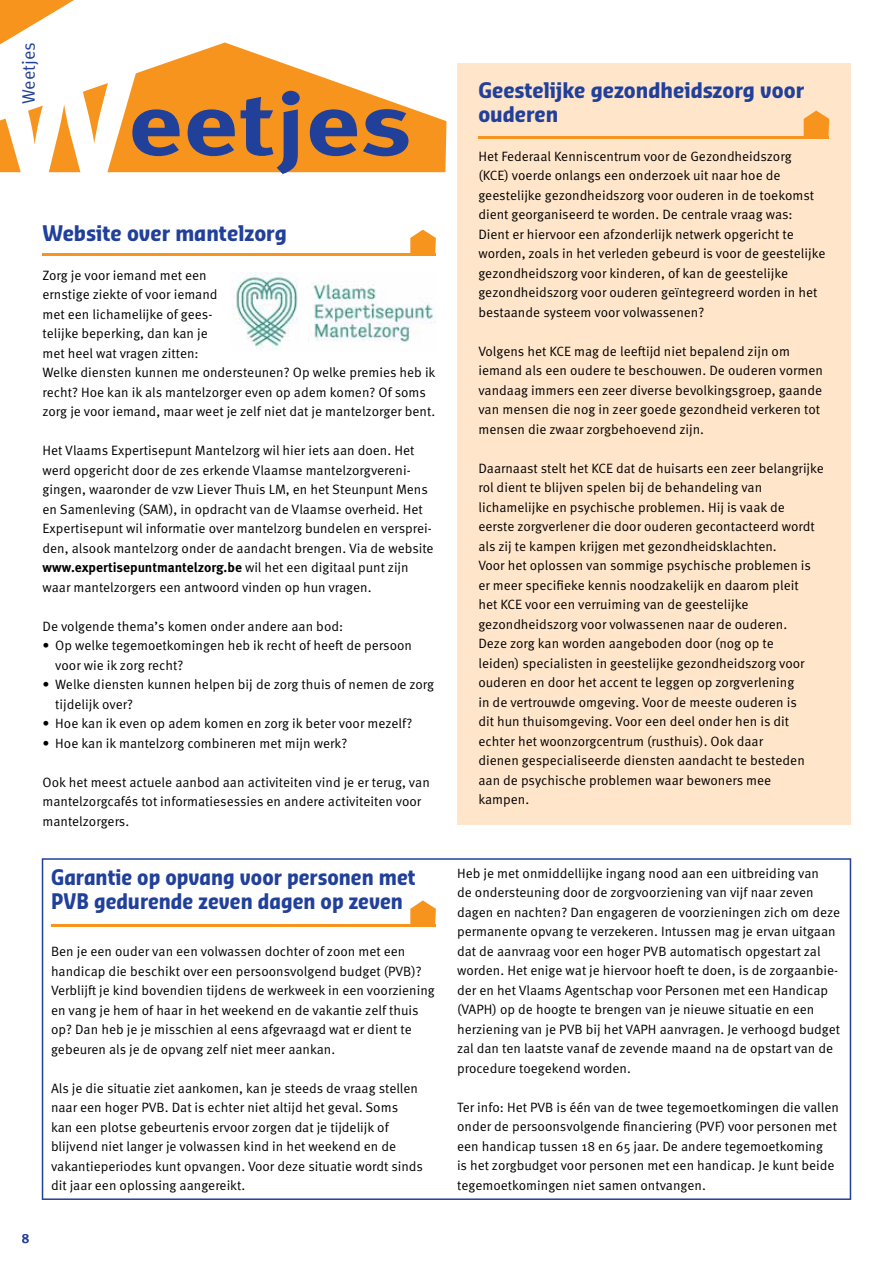
<style>
.page{position:relative;width:893px;height:1263px;background:#fff}
.page>*{position:absolute;margin:0;border:0;box-sizing:border-box;transform-origin:0 0}
.t1{font:700 87px "Meta OT";color:#21409a;scale:1.23 1}
.t2{font:700 21px/24px "Sansa Con Pro";color:#21409a;scale:.96 1}
.t3{font:700 21px/24px "Sansa Con Pro";color:#21409a}
.t4{font:18px "Meta OT Norm";letter-spacing:-.005em;color:#21409a}
.t5{font:13.5px/19.5px "Meta OT Norm";color:#000}
.t6{font:700 13.5px "Meta OT";color:#000}
.t7{font:700 13.5px "Meta OT";color:#21409a}
.s1{font-size:144px;color:#fff}
.s2{font-family:"Meta OT Norm";font-weight:400}
</style>
<div class="page">
<svg style="left:42px;top:858px;width:809px;height:342px"></svg>
<div style="left:457px;top:64px;width:393px;height:761px;background:#ffe5ca"></div>
<svg style="left:0;top:0;width:74px;height:43px"></svg>
<svg style="left:0;top:43px;width:446px;height:129px;fill:#f7941e"></svg>
<svg style="left:410px;top:230px;width:26px;height:24px"></svg>
<hr style="left:43px;top:254px;width:393px;height:2px;background:#f7941e">
<svg style="left:804px;top:111px;width:25px;height:25px"></svg>
<hr style="left:478px;top:136px;width:351px;height:2px;background:#f7941e">
<img style="left:233px;top:272px;width:203px;height:78px">
<svg style="left:410px;top:900px;width:26px;height:25px"></svg>
<hr style="left:51px;top:925px;width:385px;height:2px;background:#f7941e">
<h3 class="t4" style="left:18px;top:104px;width:63px;rotate:-90deg">Weetjes</h3>
<h1 class="t1" style="left:-9px;top:70px;width:344px"><span class="s1">W</span>eetjes</h1>
<h2 class="t3" style="left:43px;top:221px;width:246px">Website over mantelzorg</h2>
<p class="t5" style="left:43px;top:266px;width:395px">Zorg je voor iemand met een<br>ernstige ziekte of voor iemand<br>met een lichamelijke of gees-<br>telijke beperking, dan kan je<br>met heel wat vragen zitten:<br>Welke diensten kunnen me ondersteunen? Op welke premies heb ik recht? Hoe kan ik als mantelzorger even op adem komen? Of soms zorg je voor iemand, maar weet je zelf niet dat je mantelzorger bent.</p>
<p class="t5" style="left:43px;top:441px;width:393px">Het Vlaams Expertisepunt Mantelzorg wil hier iets aan doen. Het werd opgericht door de zes erkende Vlaamse mantelzorgvereni&shy;gingen, waaronder de vzw Liever Thuis LM, en het Steunpunt Mens en Samenleving (SAM), in opdracht van de Vlaamse overheid. Het Expertisepunt wil informatie over mantelzorg bundelen en versprei&shy;den, alsook mantelzorg onder de aandacht brengen. Via de website</p>
<p class="t6" style="left:43px;top:559px;width:368px">www.expertisepuntmantelzorg.be <span class="s2">wil het een digitaal punt zijn</span></p>
<p class="t5" style="left:43px;top:578px;width:330px">waar mantelzorgers een antwoord vinden op hun vragen.</p>
<p class="t5" style="left:43px;top:617px;width:302px">De volgende thema’s komen onder andere aan bod:</p>
<p class="t5" style="left:55px;top:636px;width:358px;text-indent:-13px">• Op welke tegemoetkomingen heb ik recht of heeft de persoon voor wie ik zorg recht?</p>
<p class="t5" style="left:55px;top:675px;width:380px;text-indent:-13px">• Welke diensten kunnen helpen bij de zorg thuis of nemen de zorg tijdelijk over?</p>
<p class="t5" style="left:43px;top:714px;width:371px">• Hoe kan ik even op adem komen en zorg ik beter voor mezelf?</p>
<p class="t5" style="left:43px;top:733px;width:306px">• Hoe kan ik mantelzorg combineren met mijn werk?</p>
<p class="t5" style="left:43px;top:772px;width:389px">Ook het meest actuele aanbod aan activiteiten vind je er terug, van mantelzorgcafés tot informatiesessies en andere activiteiten voor mantelzorgers.</p>
<p class="t7" style="left:21px;top:1230px;width:10px">8</p>
<h2 class="t2" style="left:51px;top:865px;width:381px">Garantie op opvang voor personen met<br>PVB gedurende zeven dagen op zeven</h2>
<p class="t5" style="left:51px;top:942px;width:385px">Ben je een ouder van een volwassen dochter of zoon met een handicap die beschikt over een persoonsvolgend budget (PVB)?<br>Verblijft je kind bovendien tijdens de werkweek in een voorziening en vang je hem of haar in het weekend en de vakantie zelf thuis op? Dan heb je je misschien al eens afgevraagd wat er dient te gebeuren als je de opvang zelf niet meer aankan.</p>
<p class="t5" style="left:51px;top:1078px;width:374px">Als je die situatie ziet aankomen, kan je steeds de vraag stellen naar een hoger PVB. Dat is echter niet altijd het geval. Soms<br>kan een plotse gebeurtenis ervoor zorgen dat je tijdelijk of blijvend niet langer je volwassen kind in het weekend en de vakantieperiodes kunt opvangen. Voor deze situatie wordt sinds dit jaar een oplossing aangereikt.</p>
<h2 class="t3" style="left:478px;top:78px;width:327px">Geestelijke gezondheidszorg voor ouderen</h2>
<p class="t5" style="left:478px;top:147px;width:349px">Het Federaal Kenniscentrum voor de Gezondheidszorg (KCE) voerde onlangs een onderzoek uit naar hoe de geestelijke gezondheidszorg voor ouderen in de toekomst dient georganiseerd te worden. De centrale vraag was:<br>Dient er hiervoor een afzonderlijk netwerk opgericht te worden, zoals in het verleden gebeurd is voor de geestelijke gezondheidszorg voor kinderen, of kan de geestelijke gezondheidszorg voor ouderen geïntegreerd worden in het bestaande systeem voor volwassenen?</p>
<p class="t5" style="left:478px;top:342px;width:346px">Volgens het KCE mag de leeftijd niet bepalend zijn om iemand als een oudere te beschouwen. De ouderen vormen vandaag immers een zeer diverse bevolkingsgroep, gaande van mensen die nog in zeer goede gezondheid verkeren tot mensen die zwaar zorgbehoevend zijn.</p>
<p class="t5" style="left:478px;top:459px;width:347px">Daarnaast stelt het KCE dat de huisarts een zeer belangrijke rol dient te blijven spelen bij de behandeling van lichamelijke en psychische problemen. Hij is vaak de eerste zorgverlener die door ouderen gecontacteerd wordt als zij te kampen krijgen met gezondheidsklachten.<br>Voor het oplossen van sommige psychische problemen is er meer specifieke kennis noodzakelijk en daarom pleit<br>het KCE voor een verruiming van de geestelijke gezondheidszorg voor volwassenen naar de ouderen.<br>Deze zorg kan worden aangeboden door (nog op te<br>leiden) specialisten in geestelijke gezondheidszorg voor ouderen en door het accent te leggen op zorgverlening<br>in de vertrouwde omgeving. Voor de meeste ouderen is<br>dit hun thuisomgeving. Voor een deel onder hen is dit echter het woonzorgcentrum (rusthuis). Ook daar<br>dienen gespecialiseerde diensten aandacht te besteden aan de psychische problemen waar bewoners mee kampen.</p>
<p class="t5" style="left:457px;top:863px;width:385px">Heb je met onmiddellijke ingang nood aan een uitbreiding van<br>de ondersteuning door de zorgvoorziening van vijf naar zeven dagen en nachten? Dan engageren de voorzieningen zich om deze permanente opvang te verzekeren. Intussen mag je ervan uitgaan dat de aanvraag voor een hoger PVB automatisch opgestart zal worden. Het enige wat je hiervoor hoeft te doen, is de zorgaanbie&shy;der en het Vlaams Agentschap voor Personen met een Handicap (VAPH) op de hoogte te brengen van je nieuwe situatie en een herziening van je PVB bij het VAPH aanvragen. Je verhoogd budget zal dan ten laatste vanaf de zevende maand na de opstart van de procedure toegekend worden.</p>
<p class="t5" style="left:457px;top:1097px;width:383px">Ter info: Het PVB is één van de twee tegemoetkomingen die vallen onder de persoonsvolgende financiering (PVF) voor personen met een handicap tussen 18 en 65 jaar. De andere tegemoetkoming<br>is het zorgbudget voor personen met een handicap. Je kunt beide tegemoetkomingen niet samen ontvangen.</p>
</div>
